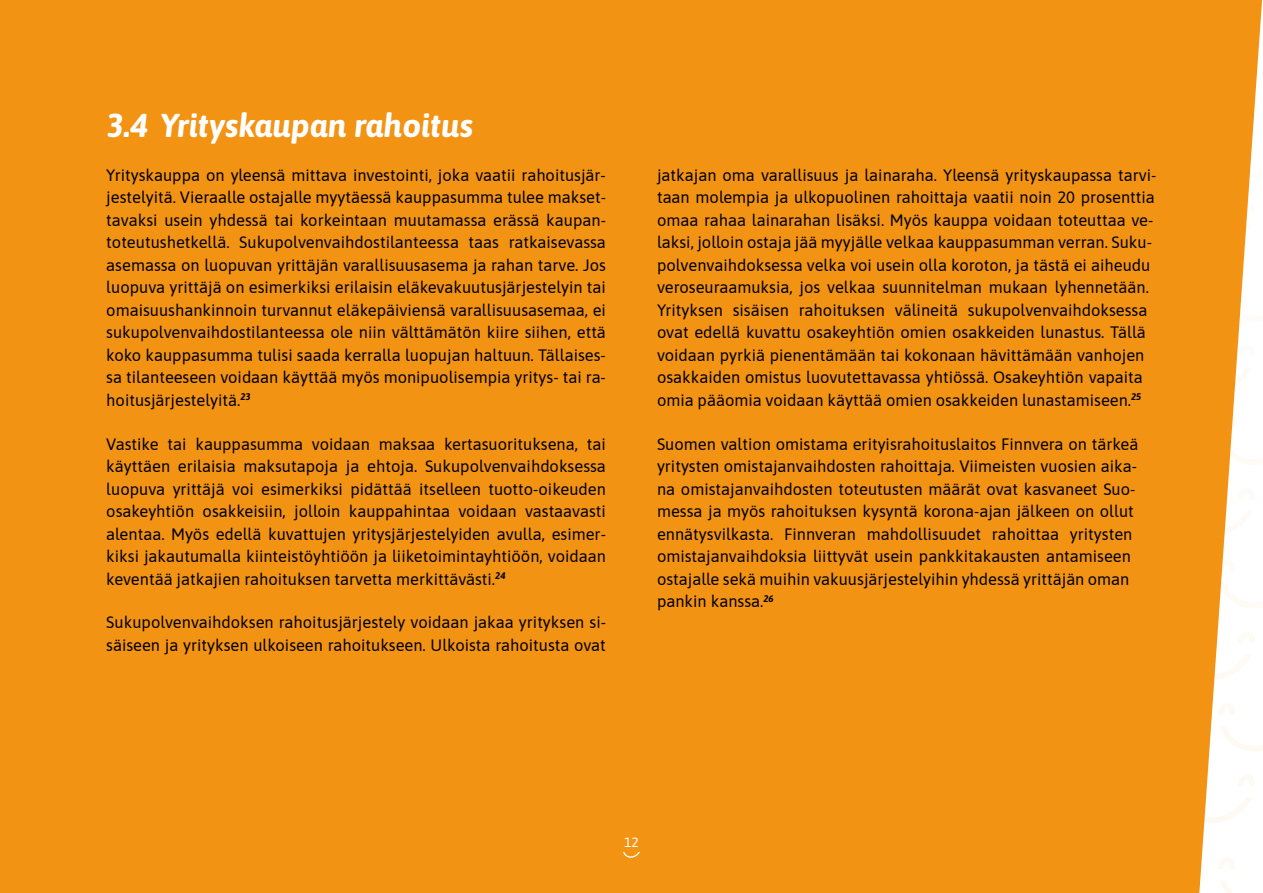
<style>
.page{position:relative;width:1263px;height:893px;background:#f39313}
.page>*{position:absolute;margin:0;border:0;box-sizing:border-box;transform-origin:0 0}
.t1{font:italic 700 33px "Asap";color:#fff}
.t2{font:16.5px/22.5px "Asap";color:#000}
.t3{font:13.5px "Asap";color:#fff}
</style>
<div class="page">
<svg style="left:623px;top:852px;width:17px;height:6px"></svg>
<h1 class="t1" style="left:106px;top:102px;width:369px">3.4 Yrityskaupan rahoitus</h1>
<p class="t2" style="left:106px;top:163px;width:501px;text-align:justify">Yrityskauppa on yleensä mittava investointi, joka vaatii rahoitusjär&shy;jestelyitä. Vieraalle ostajalle myytäessä kauppasumma tulee makset&shy;tavaksi usein yhdessä tai korkeintaan muutamassa erässä kaupan&shy;toteutushetkellä. Sukupolvenvaihdostilanteessa taas ratkaisevassa asemassa on luopuvan yrittäjän varallisuusasema ja rahan tarve. Jos luopuva yrittäjä on esimerkiksi erilaisin eläkevakuutusjärjestelyin tai omaisuushankinnoin turvannut eläkepäiviensä varallisuusasemaa, ei sukupolvenvaihdostilanteessa ole niin välttämätön kiire siihen, että koko kauppasumma tulisi saada kerralla luopujan haltuun. Tällaises&shy;sa tilanteeseen voidaan käyttää myös monipuolisempia yritys- tai ra&shy;hoitusjärjestelyitä.<sup>23</sup></p>
<p class="t2" style="left:106px;top:432px;width:501px;text-align:justify">Vastike tai kauppasumma voidaan maksaa kertasuorituksena, tai käyttäen erilaisia maksutapoja ja ehtoja. Sukupolvenvaihdoksessa luopuva yrittäjä voi esimerkiksi pidättää itselleen tuotto-oikeuden osakeyhtiön osakkeisiin, jolloin kauppahintaa voidaan vastaavasti alentaa. Myös edellä kuvattujen yritysjärjestelyiden avulla, esimer&shy;kiksi jakautumalla kiinteistöyhtiöön ja liiketoimintayhtiöön, voidaan keventää jatkajien rahoituksen tarvetta merkittävästi.<sup>24</sup></p>
<p class="t2" style="left:106px;top:611px;width:501px">Sukupolvenvaihdoksen rahoitusjärjestely voidaan jakaa yrityksen si&shy;säiseen ja yrityksen ulkoiseen rahoitukseen. Ulkoista rahoitusta ovat</p>
<p class="t2" style="left:657px;top:163px;width:501px">jatkajan oma varallisuus ja lainaraha. Yleensä yrityskaupassa tarvi&shy;taan molempia ja ulkopuolinen rahoittaja vaatii noin 20 prosenttia omaa rahaa lainarahan lisäksi. Myös kauppa voidaan toteuttaa ve&shy;laksi, jolloin ostaja jää myyjälle velkaa kauppasumman verran. Suku&shy;polvenvaihdoksessa velka voi usein olla koroton, ja tästä ei aiheudu veroseuraamuksia, jos velkaa suunnitelman mukaan lyhennetään.<br>Yrityksen sisäisen rahoituksen välineitä sukupolvenvaihdoksessa ovat edellä kuvattu osakeyhtiön omien osakkeiden lunastus. Tällä voidaan pyrkiä pienentämään tai kokonaan hävittämään vanhojen osakkaiden omistus luovutettavassa yhtiössä. Osakeyhtiön vapaita omia pääomia voidaan käyttää omien osakkeiden lunastamiseen.<sup>25</sup></p>
<p class="t2" style="left:657px;top:432px;width:483px">Suomen valtion omistama erityisrahoituslaitos Finnvera on tärkeä yritysten omistajanvaihdosten rahoittaja. Viimeisten vuosien aika&shy;na omistajanvaihdosten toteutusten määrät ovat kasvaneet Suo&shy;messa ja myös rahoituksen kysyntä korona-ajan jälkeen on ollut ennätysvilkasta. Finnveran mahdollisuudet rahoittaa yritysten omistajanvaihdoksia liittyvät usein pankkitakausten antamiseen ostajalle sekä muihin vakuusjärjestelyihin yhdessä yrittäjän oman pankin kanssa.<sup>26</sup></p>
<p class="t3" style="left:624px;top:833px;width:16px">12</p>
</div>
